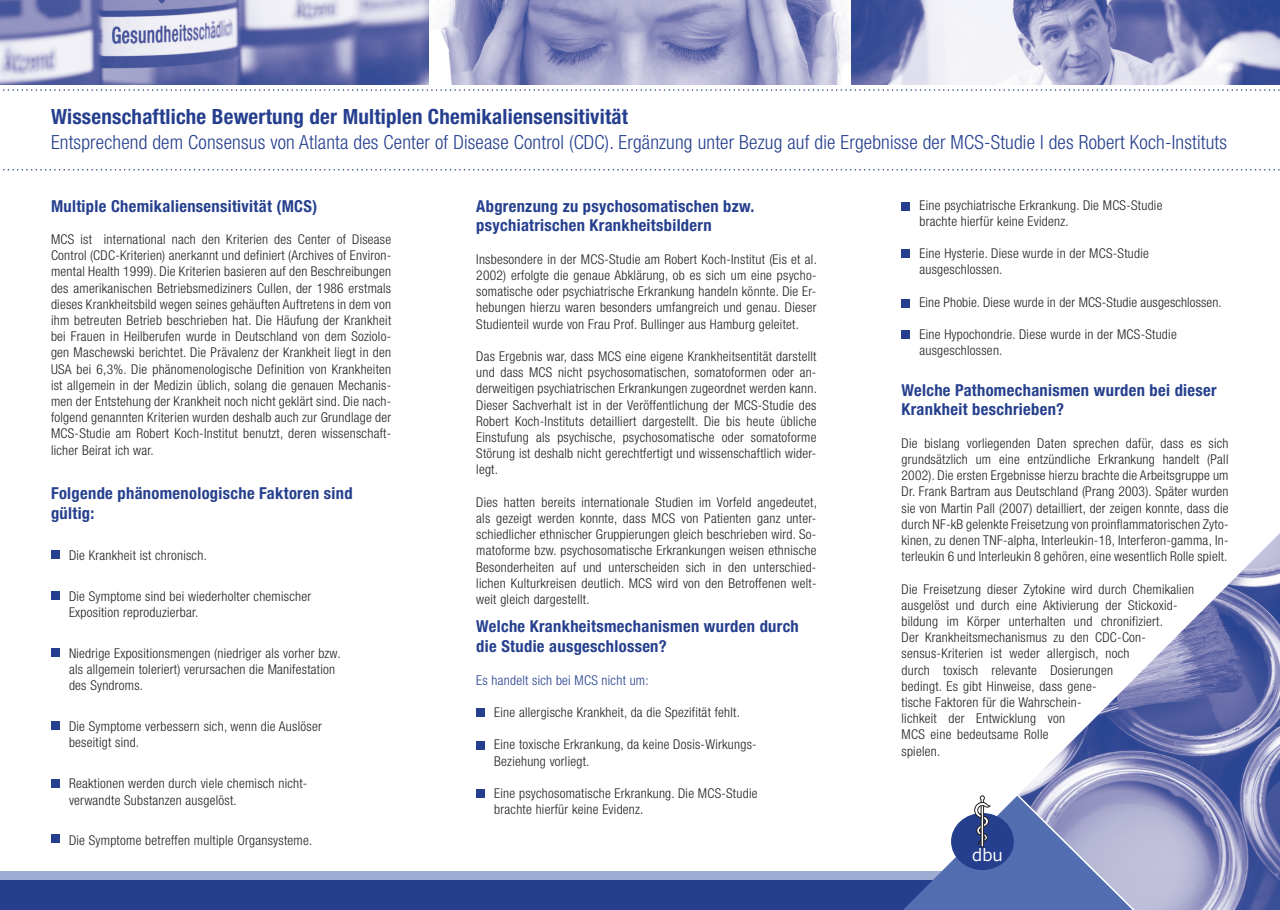
<style>
.page{position:relative;width:1280px;height:910px;background:#fff}
.page>*{position:absolute;margin:0;border:0;box-sizing:border-box;transform-origin:0 0}
.t1{font:700 condensed 21px "Helvetica Neue LT Std";letter-spacing:.01em;color:#253f8e}
.t2{font:300 condensed 19.5px "Helvetica Neue LT Std";letter-spacing:.01em;color:#253f8e}
.t3{font:16.65px "Meiryo UI";color:#fff}
.t4{font:700 condensed 16.5px/19.8px "Helvetica Neue LT Std";letter-spacing:.02em;color:#253f8e}
.t5{font:300 condensed 13.5px/16.2px "Helvetica Neue LT Std";letter-spacing:.02em;color:#231f20}
.t6{font:300 condensed 13.5px "Helvetica Neue LT Std";letter-spacing:.02em;color:#253f8e}
</style>
<div class="page">
<img style="left:0;top:0;width:1280px;height:85px">
<svg style="left:3px;top:89px;width:1277px;height:2px"></svg>
<svg style="left:3px;top:169px;width:1277px;height:2px"></svg>
<div style="left:0;top:871px;width:1225px;height:9px;background:#9babd2"></div>
<div style="left:0;top:880px;width:1244px;height:30px;background:#253f8e"></div>
<div style="left:51px;top:551px;width:9px;height:8px;background:#253f8e"></div>
<div style="left:51px;top:591px;width:9px;height:9px;background:#253f8e"></div>
<div style="left:51px;top:648px;width:9px;height:9px;background:#253f8e"></div>
<div style="left:51px;top:722px;width:9px;height:8px;background:#253f8e"></div>
<div style="left:51px;top:779px;width:9px;height:8px;background:#253f8e"></div>
<div style="left:51px;top:834px;width:9px;height:9px;background:#253f8e"></div>
<div style="left:476px;top:708px;width:9px;height:9px;background:#253f8e"></div>
<div style="left:476px;top:741px;width:9px;height:8px;background:#253f8e"></div>
<div style="left:476px;top:789px;width:9px;height:9px;background:#253f8e"></div>
<div style="left:901px;top:202px;width:9px;height:8px;background:#253f8e"></div>
<div style="left:902px;top:249px;width:8px;height:8px;background:#253f8e"></div>
<div style="left:902px;top:299px;width:8px;height:8px;background:#253f8e"></div>
<div style="left:901px;top:330px;width:9px;height:9px;background:#253f8e"></div>
<img style="left:1026px;top:533px;width:254px;height:377px">
<svg style="left:903px;top:787px;width:237px;height:123px"></svg>
<h1 class="t1" style="left:51px;top:104px;width:578px">Wissenschaftliche Bewertung der Multiplen Chemikaliensensitivität</h1>
<h2 class="t2" style="left:51px;top:131px;width:1177px">Entsprechend dem Consensus von Atlanta des Center of Disease Control (CDC). Ergänzung unter Bezug auf die Ergebnisse der MCS-Studie I des Robert Koch-Instituts</h2>
<p class="t4" style="left:51px;top:196px;width:268px">Multiple Chemikaliensensitivität (MCS)</p>
<p class="t5" style="left:51px;top:231px;width:342px;text-align:justify">MCS ist international nach den Kriterien des Center of Disease Control (CDC-Kriterien) anerkannt und definiert (Archives of Environ&shy;mental Health 1999). Die Kriterien basieren auf den Beschreibungen des amerikanischen Betriebsmediziners Cullen, der 1986 erstmals dieses Krankheitsbild wegen seines gehäuften Auftretens in dem von ihm betreuten Betrieb beschrieben hat. Die Häufung der Krankheit bei Frauen in Heilberufen wurde in Deutschland von dem Soziolo&shy;gen Maschewski berichtet. Die Prävalenz der Krankheit liegt in den USA bei 6,3%. Die phänomenologische Definition von Krankheiten ist allgemein in der Medizin üblich, solang die genauen Mechanis&shy;men der Entstehung der Krankheit noch nicht geklärt sind. Die nach&shy;folgend genannten Kriterien wurden deshalb auch zur Grundlage der MCS-Studie am Robert Koch-Institut benutzt, deren wissenschaft&shy;licher Beirat ich war.</p>
<p class="t4" style="left:51px;top:483px;width:303px">Folgende phänomenologische Faktoren sind gültig:</p>
<p class="t5" style="left:69px;top:547px;width:139px">Die Krankheit ist chronisch.</p>
<p class="t5" style="left:69px;top:588px;width:244px">Die Symptome sind bei wiederholter chemischer<br>Exposition reproduzierbar.</p>
<p class="t5" style="left:69px;top:645px;width:273px">Niedrige Expositionsmengen (niedriger als vorher bzw. als allgemein toleriert) verursachen die Manifestation des Syndroms.</p>
<p class="t5" style="left:69px;top:718px;width:254px">Die Symptome verbessern sich, wenn die Auslöser beseitigt sind.</p>
<p class="t5" style="left:69px;top:775px;width:240px">Reaktionen werden durch viele chemisch nicht&shy;verwandte Substanzen ausgelöst.</p>
<p class="t5" style="left:69px;top:832px;width:245px">Die Symptome betreffen multiple Organsysteme.</p>
<p class="t4" style="left:476px;top:196px;width:280px">Abgrenzung zu psychosomatischen bzw. psychiatrischen Krankheitsbildern</p>
<p class="t5" style="left:476px;top:251px;width:342px;text-align:justify">Insbesondere in der MCS-Studie am Robert Koch-Institut (Eis et al.<br>2002) erfolgte die genaue Abklärung, ob es sich um eine psycho&shy;somatische oder psychiatrische Erkrankung handeln könnte. Die Er&shy;hebungen hierzu waren besonders umfangreich und genau. Dieser Studienteil wurde von Frau Prof. Bullinger aus Hamburg geleitet.</p>
<p class="t5" style="left:476px;top:348px;width:342px;text-align:justify">Das Ergebnis war, dass MCS eine eigene Krankheitsentität darstellt und dass MCS nicht psychosomatischen, somatoformen oder an&shy;derweitigen psychiatrischen Erkrankungen zugeordnet werden kann.<br>Dieser Sachverhalt ist in der Veröffentlichung der MCS-Studie des Robert Koch-Instituts detailliert dargestellt. Die bis heute übliche Einstufung als psychische, psychosomatische oder somatoforme Störung ist deshalb nicht gerechtfertigt und wissenschaftlich wider&shy;legt.</p>
<p class="t5" style="left:476px;top:494px;width:342px;text-align:justify">Dies hatten bereits internationale Studien im Vorfeld angedeutet, als gezeigt werden konnte, dass MCS von Patienten ganz unter&shy;schiedlicher ethnischer Gruppierungen gleich beschrieben wird. So&shy;matoforme bzw. psychosomatische Erkrankungen weisen ethnische Besonderheiten auf und unterscheiden sich in den unterschied&shy;lichen Kulturkreisen deutlich. MCS wird von den Betroffenen welt&shy;weit gleich dargestellt.</p>
<p class="t4" style="left:476px;top:616px;width:324px">Welche Krankheitsmechanismen wurden durch die Studie ausgeschlossen?</p>
<p class="t6" style="left:476px;top:672px;width:174px">Es handelt sich bei MCS nicht um:</p>
<p class="t5" style="left:494px;top:704px;width:247px">Eine allergische Krankheit, da die Spezifität fehlt.</p>
<p class="t5" style="left:494px;top:736px;width:264px">Eine toxische Erkrankung, da keine Dosis-Wirkungs-<br>Beziehung vorliegt.</p>
<p class="t5" style="left:494px;top:785px;width:265px">Eine psychosomatische Erkrankung. Die MCS-Studie brachte hierfür keine Evidenz.</p>
<p class="t5" style="left:919px;top:197px;width:244px">Eine psychiatrische Erkrankung. Die MCS-Studie brachte hierfür keine Evidenz.</p>
<p class="t5" style="left:919px;top:245px;width:231px">Eine Hysterie. Diese wurde in der MCS-Studie ausgeschlossen.</p>
<p class="t5" style="left:919px;top:294px;width:304px">Eine Phobie. Diese wurde in der MCS-Studie ausgeschlossen.</p>
<p class="t5" style="left:919px;top:326px;width:259px">Eine Hypochondrie. Diese wurde in der MCS-Studie ausgeschlossen.</p>
<p class="t4" style="left:901px;top:380px;width:317px">Welche Pathomechanismen wurden bei dieser<br>Krankheit beschrieben?</p>
<p class="t5" style="left:901px;top:435px;width:329px;text-align:justify">Die bislang vorliegenden Daten sprechen dafür, dass es sich grundsätzlich um eine entzündliche Erkrankung handelt (Pall 2002). Die ersten Ergebnisse hierzu brachte die Arbeitsgruppe um Dr. Frank Bartram aus Deutschland (Prang 2003). Später wurden sie von Martin Pall (2007) detailliert, der zeigen konnte, dass die durch NF-kB gelenkte Freisetzung von proinflammatorischen Zyto&shy;kinen, zu denen TNF-alpha, Interleukin-1ß, Interferon-gamma, In&shy;terleukin 6 und Interleukin 8 gehören, eine wesentlich Rolle spielt.</p>
<p class="t5" style="left:901px;top:581px;width:294px">Die Freisetzung dieser Zytokine wird durch Chemikalien ausgelöst und durch eine Aktivierung der Stickoxid&shy;bildung im Körper unterhalten und chronifiziert.<br>Der Krankheitsmechanismus zu den CDC-Con&shy;sensus-Kriterien ist weder allergisch, noch<br>durch toxisch relevante Dosierungen<br>bedingt. Es gibt Hinweise, dass gene-<br>tische Faktoren für die Wahrschein-<br>lichkeit der Entwicklung von<br>MCS eine bedeutsame Rolle<br>spielen.</p>
<p class="t3" style="left:972px;top:843px;width:32px">dbu</p>
</div>
